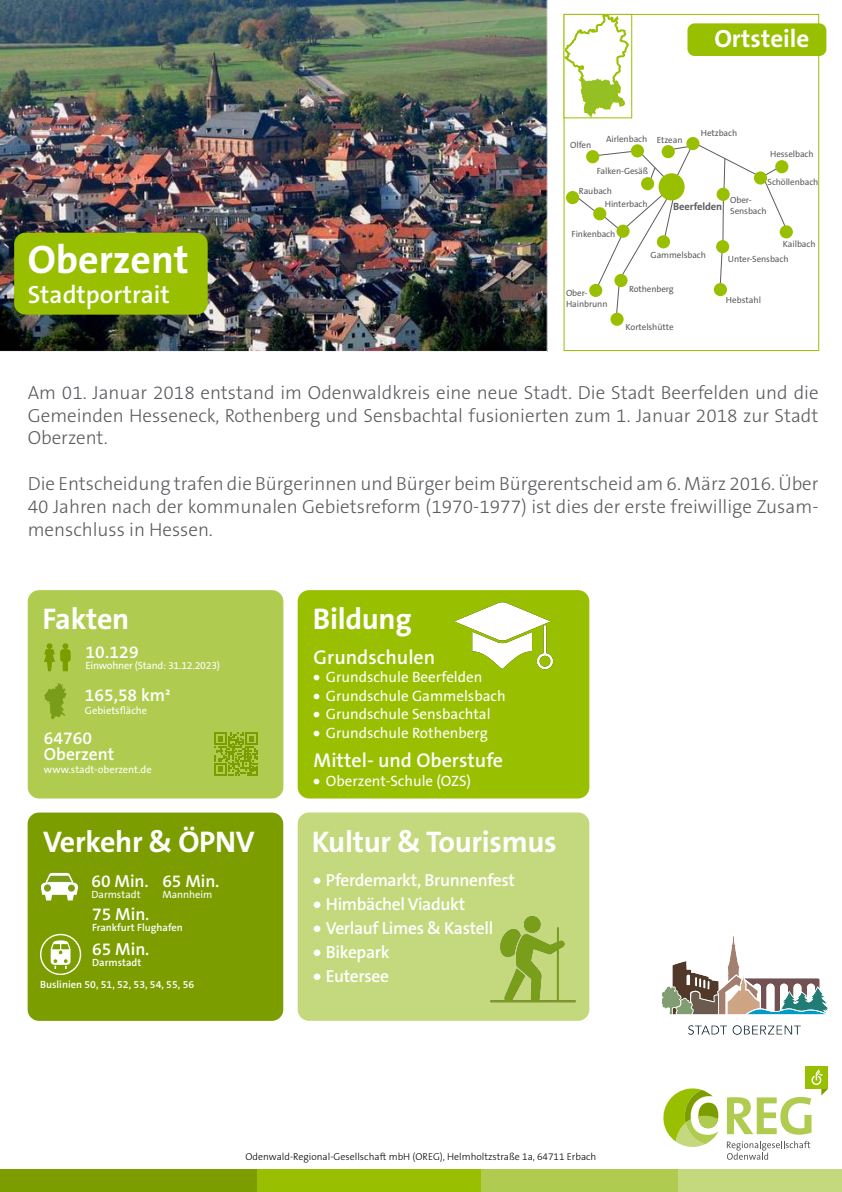
<style>
.page{position:relative;width:842px;height:1192px;background:#fff}
.page>*{position:absolute;margin:0;border:0;box-sizing:border-box;transform-origin:0 0}
.t1{font:700 40px "The Sans Os F";color:#fff}
.t2{font:700 30px "The Sans Os F";letter-spacing:-.01em;color:#fff}
.t3{font:600 25px "The Sans Os F";color:#fff}
.t4{font:700 25px "The Sans Os F";color:#fff}
.t5{font:600 20px "The Sans B W6";color:#fff}
.t6{font:300 19px/22.8px "The Sans B W3";color:#5c5b60;text-align:justify}
.t7{font:600 17.5px "The Sans B W6";letter-spacing:-.02em;color:#fff}
.t8{font:600 17.5px/16px "The Sans B W6";color:#fff}
.t9{font:15px "The Sans B W5 Plain";color:#fff}
.t10{font:600 10.5px "The Sans B W6";color:#fff}
.t11{font:10.5px "The Sans B W5 Plain";color:#fff}
.t12{font:10.5px "The Sans B W5 Plain";letter-spacing:-.02em;color:#fff}
.t13{font:700 10.5px "The Sans Os F";letter-spacing:-.01em;color:#5c5b60}
.t14{font:300 10px "The Sans B W3";color:#000}
.t15{font:9px/10.5px "The Sans Os F";letter-spacing:-.01em;color:#5c5b60}
.s1{font-family:"The Sans B W9";font-weight:900}
</style>
<div class="page">
<img style="left:0;top:0;width:547px;height:351px">
<svg style="left:727px;top:1141px;width:83px;height:19px"></svg>
<div style="left:805px;top:1066px;width:23px;height:23px;background:#98c000"></div>
<svg style="left:663px;top:1088px;width:55px;height:59px"></svg>
<svg style="left:727px;top:1069px;width:101px;height:66px"></svg>
<div style="left:14px;top:233px;width:194px;height:82px;background:#98c000;border-radius:11px"></div>
<div style="left:661px;top:1170px;width:181px;height:22px;background:#c4d97d"></div>
<div style="left:430px;top:1170px;width:248px;height:22px;background:#afcc50"></div>
<div style="left:217px;top:1170px;width:264px;height:22px;background:#98c000"></div>
<div style="left:0;top:1170px;width:257px;height:22px;background:#7c9d00"></div>
<div style="left:687px;top:23px;width:139px;height:33px;background:#98c000;border-radius:7px"></div>
<div style="left:563px;top:14px;width:256px;height:337px;border:1px solid #98c000"></div>
<img style="left:565px;top:16px;width:63px;height:90px">
<div style="left:563px;top:14px;width:69px;height:104px;border:1px solid #98c000"></div>
<svg style="left:580px;top:79px;width:43px;height:37px"></svg>
<div style="left:298px;top:812px;width:291px;height:209px;background:#c4d97d;border-radius:11px"></div>
<img style="left:490px;top:916px;width:86px;height:87px">
<div style="left:298px;top:590px;width:291px;height:208px;background:#98c000;border-radius:11px"></div>
<img style="left:455px;top:602px;width:98px;height:68px">
<div style="left:28px;top:590px;width:255px;height:208px;background:#afcc50;border-radius:11px"></div>
<svg style="left:215px;top:733px;width:42px;height:42px"></svg>
<svg style="left:44px;top:643px;width:27px;height:28px"></svg>
<svg style="left:44px;top:683px;width:23px;height:36px"></svg>
<div style="left:28px;top:813px;width:255px;height:208px;background:#7c9d00;border-radius:11px"></div>
<svg style="left:41px;top:873px;width:37px;height:27px"></svg>
<div style="left:68px;top:885px;width:7px;height:7px;background:#799d1a;border-radius:50%"></div>
<svg style="left:40px;top:934px;width:41px;height:41px"></svg>
<img style="left:663px;top:937px;width:165px;height:97px">
<svg style="left:575px;top:142px;width:212px;height:173px"></svg>
<div style="left:593px;top:207px;width:13px;height:13px;background:#98c000;border-radius:50%"></div>
<div style="left:614px;top:274px;width:13px;height:13px;background:#98c000;border-radius:50%"></div>
<div style="left:610px;top:313px;width:14px;height:13px;background:#98c000;border-radius:50%"></div>
<div style="left:716px;top:240px;width:13px;height:13px;background:#98c000;border-radius:50%"></div>
<div style="left:717px;top:188px;width:13px;height:13px;background:#98c000;border-radius:50%"></div>
<div style="left:641px;top:177px;width:13px;height:13px;background:#98c000;border-radius:50%"></div>
<div style="left:662px;top:145px;width:13px;height:13px;background:#98c000;border-radius:50%"></div>
<div style="left:566px;top:191px;width:13px;height:13px;background:#98c000;border-radius:50%"></div>
<div style="left:631px;top:144px;width:13px;height:13px;background:#98c000;border-radius:50%"></div>
<div style="left:589px;top:284px;width:13px;height:13px;background:#98c000;border-radius:50%"></div>
<div style="left:586px;top:150px;width:13px;height:13px;background:#98c000;border-radius:50%"></div>
<div style="left:714px;top:283px;width:13px;height:13px;background:#98c000;border-radius:50%"></div>
<div style="left:657px;top:235px;width:13px;height:13px;background:#98c000;border-radius:50%"></div>
<div style="left:780px;top:225px;width:13px;height:13px;background:#98c000;border-radius:50%"></div>
<div style="left:754px;top:171px;width:13px;height:14px;background:#98c000;border-radius:50%"></div>
<div style="left:775px;top:160px;width:13px;height:13px;background:#98c000;border-radius:50%"></div>
<div style="left:616px;top:225px;width:14px;height:13px;background:#98c000;border-radius:50%"></div>
<div style="left:686px;top:137px;width:13px;height:13px;background:#98c000;border-radius:50%"></div>
<div style="left:658px;top:173px;width:27px;height:27px;background:#98c000;border-radius:50%"></div>
<h3 class="t4" style="left:714px;top:22px;width:97px">Ortsteile</h3>
<p class="t15" style="left:570px;top:140px;width:23px">Olfen</p>
<p class="t15" style="left:606px;top:134px;width:78px">Airlenbach Etzean</p>
<p class="t15" style="left:597px;top:166px;width:53px">Falken-Gesäß</p>
<p class="t15" style="left:579px;top:186px;width:35px">Raubach</p>
<p class="t15" style="left:701px;top:127px;width:38px">Hetzbach</p>
<p class="t15" style="left:770px;top:149px;width:45px">Hesselbach</p>
<p class="t15" style="left:767px;top:176px;width:52px">Schöllenbach</p>
<h1 class="t1" style="left:28px;top:234px;width:162px">Oberzent</h1>
<h3 class="t3" style="left:28px;top:279px;width:143px">Stadtportrait</h3>
<p class="t15" style="left:605px;top:199px;width:44px">Hinterbach</p>
<p class="t15" style="left:572px;top:229px;width:45px">Finkenbach</p>
<p class="t13" style="left:673px;top:200px;width:50px">Beerfelden</p>
<p class="t15" style="left:730px;top:195px;width:38px">Ober-<br>Sensbach</p>
<p class="t15" style="left:783px;top:239px;width:34px">Kailbach</p>
<p class="t15" style="left:566px;top:288px;width:43px;line-height:10.8px">Ober-<br>Hainbrunn</p>
<p class="t15" style="left:651px;top:250px;width:57px">Gammelsbach</p>
<p class="t15" style="left:629px;top:284px;width:46px">Rothenberg</p>
<p class="t15" style="left:626px;top:322px;width:49px">Kortelshütte</p>
<p class="t15" style="left:728px;top:253px;width:62px">Unter-Sensbach</p>
<p class="t15" style="left:726px;top:295px;width:37px">Hebstahl</p>
<p class="t6" style="left:28px;top:381px;width:792px">Am 01. Januar 2018 entstand im Odenwaldkreis eine neue Stadt. Die Stadt Beerfelden und die Gemeinden Hesseneck, Rothenberg und Sensbachtal fusionierten zum 1. Januar 2018 zur Stadt Oberzent.</p>
<p class="t6" style="left:28px;top:472px;width:792px">Die Entscheidung trafen die Bürgerinnen und Bürger beim Bürgerentscheid am 6. März 2016. Über 40 Jahren nach der kommunalen Gebietsreform (1970-1977) ist dies der erste freiwillige Zusam&shy;menschluss in Hessen.</p>
<h2 class="t2" style="left:43px;top:599px;width:88px">Fakten</h2>
<p class="t7" style="left:85px;top:641px;width:55px">10.129</p>
<p class="t12" style="left:85px;top:659px;width:136px">Einwohner (Stand: 31.12.2023)</p>
<p class="t7" style="left:85px;top:684px;width:87px">165,58 km²</p>
<p class="t11" style="left:85px;top:704px;width:64px">Gebietsfläche</p>
<p class="t8" style="left:44px;top:731px;width:72px">64760<br>Oberzent</p>
<p class="t11" style="left:44px;top:763px;width:109px">www.stadt-oberzent.de</p>
<h2 class="t2" style="left:43px;top:822px;width:213px">Verkehr &amp; ÖPNV</h2>
<p class="t7" style="left:91px;top:870px;width:59px">60 Min.</p>
<p class="t11" style="left:91px;top:888px;width:51px">Darmstadt</p>
<p class="t7" style="left:162px;top:870px;width:59px">65 Min.</p>
<p class="t11" style="left:162px;top:887px;width:52px">Mannheim</p>
<p class="t7" style="left:92px;top:903px;width:59px">75 Min.</p>
<p class="t10" style="left:92px;top:921px;width:92px">Frankfurt Flughafen</p>
<p class="t7" style="left:92px;top:937px;width:59px">65 Min.</p>
<p class="t10" style="left:92px;top:955px;width:51px">Darmstadt</p>
<p class="t10" style="left:40px;top:978px;width:156px">Buslinien 50, 51, 52, 53, 54, 55, 56</p>
<h2 class="t2" style="left:313px;top:600px;width:100px">Bildung</h2>
<p class="t5" style="left:314px;top:644px;width:123px">Grundschulen</p>
<p class="t9" style="left:314px;top:668px;width:170px"><span class="s1">•</span> Grundschule Beerfelden</p>
<p class="t9" style="left:314px;top:686px;width:194px"><span class="s1">•</span> Grundschule Gammelsbach</p>
<p class="t9" style="left:314px;top:705px;width:178px"><span class="s1">•</span> Grundschule Sensbachtal</p>
<p class="t9" style="left:314px;top:723px;width:176px"><span class="s1">•</span> Grundschule Rothenberg</p>
<p class="t5" style="left:314px;top:748px;width:191px">Mittel- und Oberstufe</p>
<p class="t9" style="left:314px;top:772px;width:159px"><span class="s1">•</span> Oberzent-Schule (OZS)</p>
<h2 class="t2" style="left:312px;top:823px;width:247px">Kultur &amp; Tourismus</h2>
<p class="t7" style="left:313px;top:869px;width:203px"><span class="s1">•</span> Pferdemarkt, Brunnenfest</p>
<p class="t7" style="left:313px;top:893px;width:153px"><span class="s1">•</span> Himbächel Viadukt</p>
<p class="t7" style="left:313px;top:917px;width:181px"><span class="s1">•</span> Verlauf Limes &amp; Kastell</p>
<p class="t7" style="left:313px;top:941px;width:78px"><span class="s1">•</span> Bikepark</p>
<p class="t7" style="left:313px;top:965px;width:77px"><span class="s1">•</span> Eutersee</p>
<p class="t14" style="left:246px;top:1150px;width:352px">Odenwald-Regional-Gesellschaft mbH (OREG), Helmholtzstraße 1a, 64711 Erbach</p>
</div>
